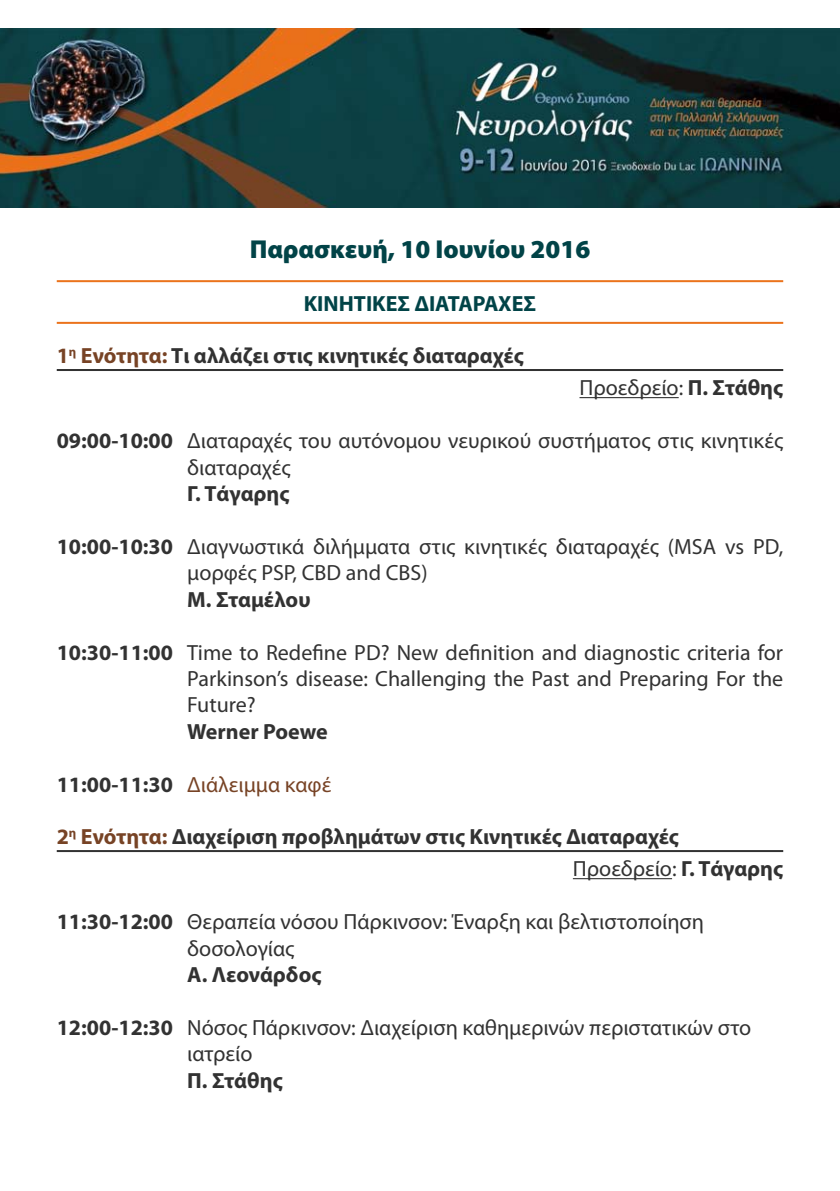
<style>
.page{position:relative;width:840px;height:1191px;background:#fff}
.page>*{position:absolute;margin:0;border:0;box-sizing:border-box;transform-origin:0 0}
.t1{font:900 26px "Myriad Pro";color:#014347}
.t2{font:22px/26.4px "Myriad Pro";color:#323232}
.t3{font:700 22px/32px "Myriad Pro";color:#323232}
.t4{font:22px "Myriad Pro";color:#774325}
.t5{font:700 22px "Myriad Pro";color:#014347}
.s1{color:#774325}
.s2{font-weight:700}
.s3{font-weight:700;color:#323232}
.s4{font-weight:400}
</style>
<div class="page">
<img style="left:0;top:28px;width:839px;height:180px">
<hr style="left:57px;top:280px;width:725px;height:2px;background:#eb731c">
<hr style="left:57px;top:322px;width:725px;height:2px;background:#eb731c">
<hr style="left:57px;top:369px;width:725px;height:2px;background:#323232">
<hr style="left:579px;top:397px;width:99px;height:1px;background:#323232">
<hr style="left:57px;top:850px;width:725px;height:2px;background:#323232">
<hr style="left:572px;top:878px;width:99px;height:1px;background:#323232">
<p class="t1" style="left:249px;top:231px;width:342px">Παρασκευή, 10 Ιουνίου 2016</p>
<p class="t5" style="left:303px;top:289px;width:234px">ΚΙΝΗΤΙΚΕΣ ΔΙΑΤΑΡΑΧΕΣ</p>
<p class="t3" style="left:57px;top:339px;width:468px"><span class="s1">1</span><sup>η</sup> <span class="s1">Ενότητα:</span> Τι αλλάζει στις κινητικές διαταραχές</p>
<p class="t2" style="left:579px;top:374px;width:205px">Προεδρείο: <span class="s2">Π. Στάθης</span></p>
<p class="t2" style="left:187px;top:427px;width:597px;text-indent:-130px"><span class="s2">09:00-10:00</span> Διαταραχές του αυτόνομου νευρικού συστήματος στις κινητικές διαταραχές</p>
<p class="t3" style="left:187px;top:477px;width:104px">Γ. Τάγαρης</p>
<p class="t2" style="left:187px;top:533px;width:597px;text-indent:-130px"><span class="s2">10:00-10:30</span> Διαγνωστικά διλήμματα στις κινητικές διαταραχές (MSA vs PD, μορφές PSP, CBD and CBS)</p>
<p class="t3" style="left:187px;top:582px;width:125px">M. Σταμέλου</p>
<p class="t2" style="left:187px;top:638px;width:597px;text-align:justify;text-indent:-130px"><span class="s2">10:30-11:00</span> Time to Redefine PD? New definition and diagnostic criteria for Parkinson’s disease: Challenging the Past and Preparing For the Future?</p>
<p class="t3" style="left:187px;top:714px;width:142px">Werner Poewe</p>
<p class="t4" style="left:57px;top:770px;width:276px"><span class="s3">11:00-11:30</span> Διάλειμμα καφέ</p>
<p class="t3" style="left:572px;top:820px;width:212px;text-indent:-516px"><span class="s1">2</span><sup>η</sup> <span class="s1">Ενότητα:</span> Διαχείριση προβλημάτων στις Κινητικές Διαταραχές<br><span class="s4">Προεδρείο:</span> Γ. Τάγαρης</p>
<p class="t2" style="left:187px;top:908px;width:518px;text-indent:-130px"><span class="s2">11:30-12:00</span> Θεραπεία νόσου Πάρκινσον: Έναρξη και βελτιστοποίηση δοσολογίας</p>
<p class="t3" style="left:187px;top:958px;width:136px">Α. Λεονάρδος</p>
<p class="t2" style="left:187px;top:1014px;width:565px;text-indent:-130px"><span class="s2">12:00-12:30</span> Νόσος Πάρκινσον: Διαχείριση καθημερινών περιστατικών στο ιατρείο</p>
<p class="t3" style="left:187px;top:1063px;width:97px">Π. Στάθης</p>
</div>
